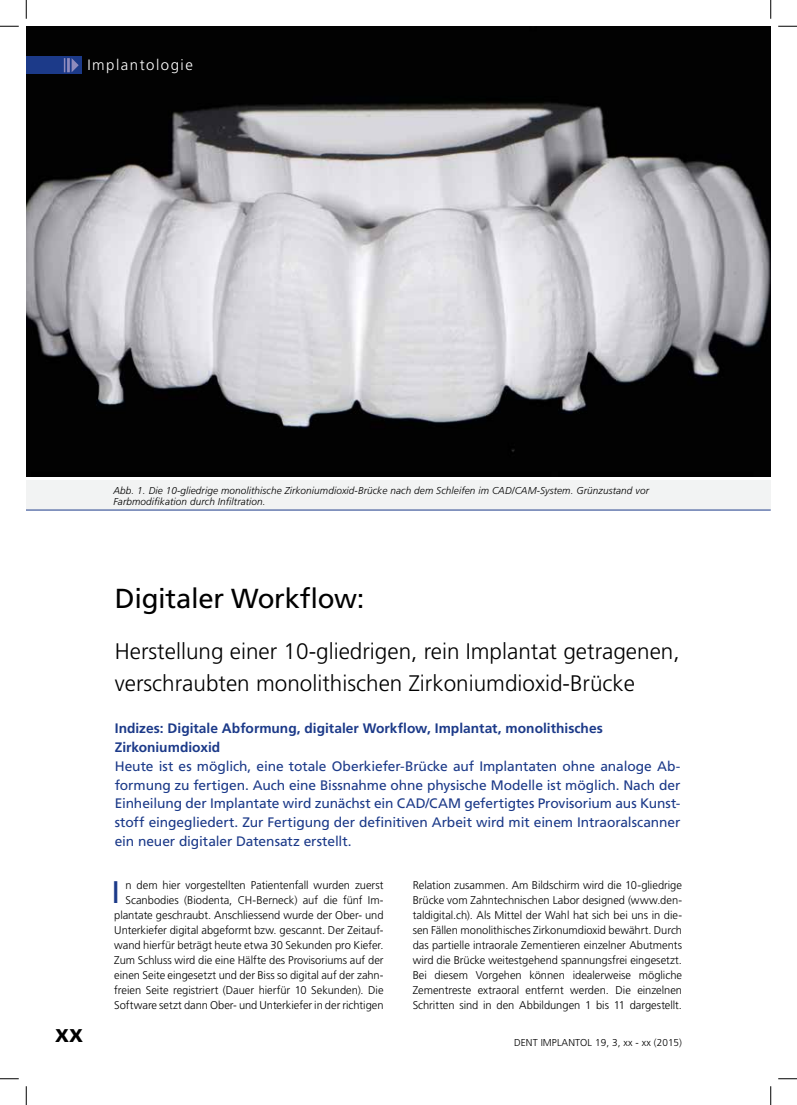
<style>
.page{position:relative;width:797px;height:1105px;background:#fff}
.page>*{position:absolute;margin:0;border:0;box-sizing:border-box;transform-origin:0 0}
.t1{font:31.25px "Frutiger";color:#1c3a89}
.t2{font:27.5px "Frutiger";letter-spacing:-.01em;color:#000}
.t3{font:700 25px "Frutiger";color:#000}
.t4{font:300 22.5px/32.5px "Frutiger";color:#000}
.t5{font:300 15px "Frutiger";letter-spacing:.1em;color:#fff}
.t6{font:13.75px/18.8px "Frutiger";letter-spacing:-.005em;color:#1c3a89;text-align:justify}
.t7{font:700 13.75px/18.8px "Frutiger";color:#1c3a89}
.t8{font:300 11.25px/15px "Frutiger";color:#000;text-align:right}
.t9{font:italic 300 10px/11.2px "Frutiger";letter-spacing:.01em;color:#000}
.t10{font:300 10px "Frutiger";letter-spacing:.01em;color:#000}
</style>
<div class="page">
<img style="left:26px;top:26px;width:744px;height:450px">
<div style="left:26px;top:56px;width:56px;height:18px;background:#1c3a89"></div>
<svg style="left:64px;top:58px;width:1px;height:14px"></svg>
<hr style="left:67px;top:58px;width:3px;height:14px;background:#8f8bbd">
<svg style="left:72px;top:58px;width:7px;height:14px"></svg>
<div style="left:26px;top:480px;width:744px;height:30px;background:#f2f3f3"></div>
<hr style="left:26px;top:510px;width:744px;height:1px;background:#1c3a89">
<svg style="left:0;top:25px;width:19px;height:2px"></svg>
<svg style="left:778px;top:25px;width:19px;height:2px"></svg>
<svg style="left:0;top:1078px;width:19px;height:1px"></svg>
<svg style="left:778px;top:1078px;width:19px;height:1px"></svg>
<svg style="left:25px;top:0;width:2px;height:19px"></svg>
<svg style="left:25px;top:1086px;width:2px;height:19px"></svg>
<svg style="left:770px;top:0;width:1px;height:19px"></svg>
<svg style="left:770px;top:1086px;width:1px;height:19px"></svg>
<h3 class="t5" style="left:87px;top:57px;width:107px">Implantologie</h3>
<p class="t9" style="left:113px;top:484px;width:537px">Abb. 1. Die 10-gliedrige monolithische Zirkoniumdioxid-Brücke nach dem Schleifen im CAD/CAM-System. Grünzustand vor<br>Farbmodifikation durch Infiltration.</p>
<h3 class="t3" style="left:55px;top:1019px;width:29px">xx</h3>
<h2 class="t2" style="left:115px;top:582px;width:251px">Digitaler Workflow:</h2>
<h3 class="t4" style="left:115px;top:635px;width:566px">Herstellung einer 10-gliedrigen, rein Implantat getragenen, verschraubten monolithischen Zirkoniumdioxid-Brücke</h3>
<p class="t7" style="left:115px;top:719px;width:489px">Indizes: Digitale Abformung, digitaler Workflow, Implantat, monolithisches<br>Zirkoniumdioxid</p>
<p class="t6" style="left:115px;top:756px;width:567px">Heute ist es möglich, eine totale Oberkiefer-Brücke auf Implantaten ohne analoge Ab&shy;formung zu fertigen. Auch eine Bissnahme ohne physische Modelle ist möglich. Nach der Einheilung der Implantate wird zunächst ein CAD/CAM gefertigtes Provisorium aus Kunst&shy;stoff eingegliedert. Zur Fertigung der definitiven Arbeit wird mit einem Intraoralscanner ein neuer digitaler Datensatz erstellt.</p>
<p class="t8" style="left:412px;top:877px;width:271px;text-align:justify">Relation zusammen. Am Bildschirm wird die 10-gliedrige Brücke vom Zahntechnischen Labor designed (www.den&shy;taldigital.ch). Als Mittel der Wahl hat sich bei uns in die&shy;sen Fällen monolithisches Zirkonumdioxid bewährt. Durch das partielle intraorale Zementieren einzelner Abutments wird die Brücke weitestgehend spannungsfrei eingesetzt.<br>Bei diesem Vorgehen können idealerweise mögliche Zementreste extraoral entfernt werden. Die einzelnen Schritten sind in den Abbildungen 1 bis 11 dargestellt.</p>
<p class="t8" style="left:114px;top:877px;width:271px">n dem hier vorgestellten Patientenfall wurden zuerst Scanbodies (Biodenta, CH-Berneck) auf die fünf Im&shy;plantate geschraubt. Anschliessend wurde der Ober- und Unterkiefer digital abgeformt bzw. gescannt. Der Zeitauf&shy;wand hierfür beträgt heute etwa 30 Sekunden pro Kiefer.<br>Zum Schluss wird die eine Hälfte des Provisoriums auf der einen Seite eingesetzt und der Biss so digital auf der zahn&shy;freien Seite registriert (Dauer hierfür 10 Sekunden). Die Software setzt dann Ober- und Unterkiefer in der richtigen</p>
<h1 class="t1" style="left:111px;top:873px;width:10px">I</h1>
<p class="t10" style="left:514px;top:1037px;width:169px">DENT IMPLANTOL 19, 3, xx - xx (2015)</p>
</div>
